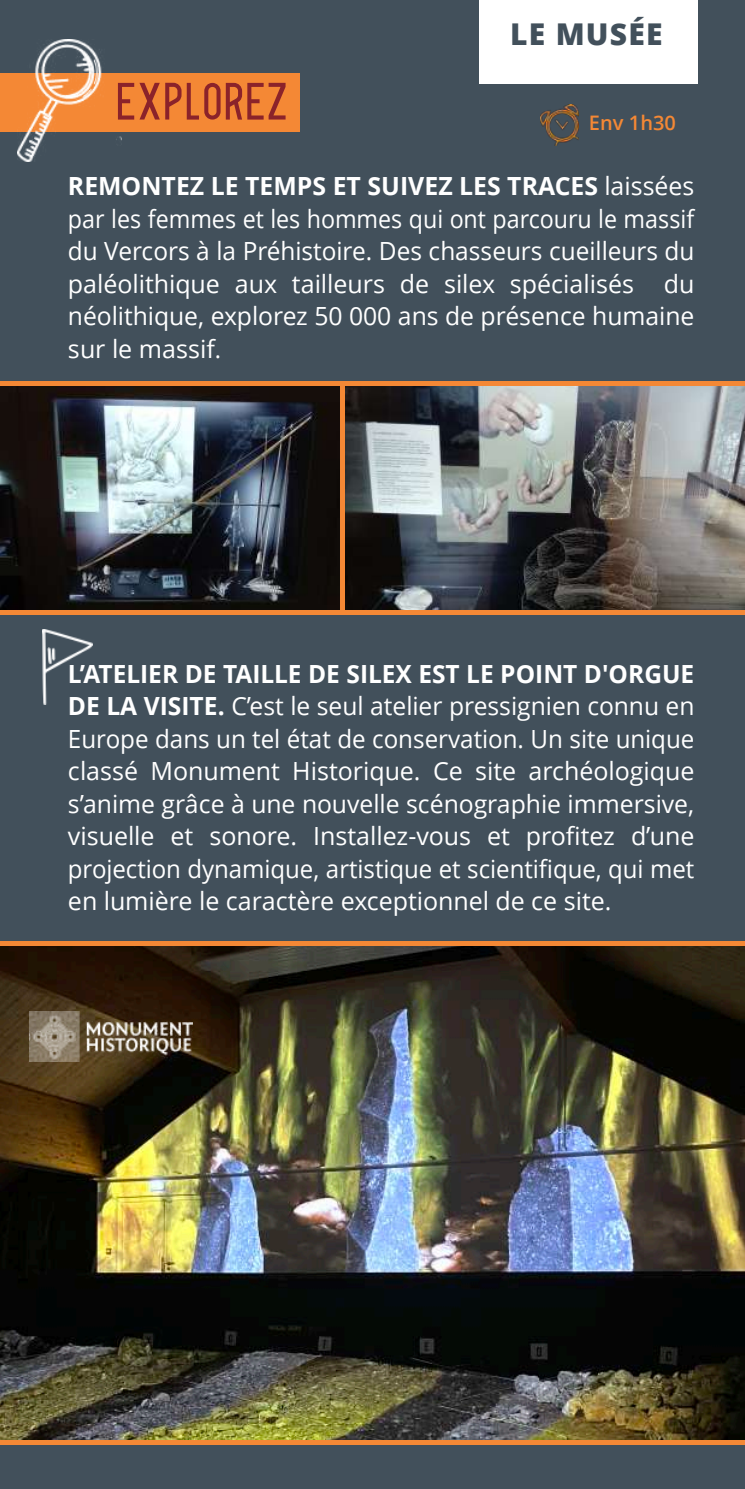
<style>
.page{position:relative;width:745px;height:1489px;background:#fff}
.page>*{position:absolute;margin:0;border:0;box-sizing:border-box;transform-origin:0 0}
.t1{font:500 52.5px "Alpha";color:#8b232a}
.t2{font:800 30px "Open Sans";letter-spacing:.04em;color:#42505b}
.t3{font:25px/32.5px "Open Sans";color:#fff;text-align:justify}
.t4{font:600 20px "Open Sans";letter-spacing:.005em;color:#f48835}
.s1{font-weight:700}
.s2{font-size:23.75px}
</style>
<div class="page">
<div style="left:0;top:0;width:744px;height:1488px;background:#42505b"></div>
<div style="left:0;top:73px;width:300px;height:58px;background:#f48835"></div>
<img style="left:0;top:385px;width:340px;height:225px">
<img style="left:344px;top:385px;width:400px;height:225px">
<img style="left:0;top:945px;width:744px;height:494px">
<hr style="left:0;top:381px;width:744px;height:4px;background:#f48835">
<div style="left:478px;top:0;width:218px;height:84px;background:#fff"></div>
<img style="left:18px;top:40px;width:103px;height:121px">
<img style="left:43px;top:629px;width:49px;height:75px">
<img style="left:30px;top:1011px;width:162px;height:50px">
<div style="left:0;top:610px;width:744px;height:5px;background:#f48835"></div>
<div style="left:0;top:940px;width:744px;height:5px;background:#f48835"></div>
<div style="left:0;top:1439px;width:744px;height:5px;background:#f48835"></div>
<img style="left:540px;top:104px;width:38px;height:41px">
<hr style="left:340px;top:384px;width:4px;height:229px;background:#f48835">
<h1 class="t1" style="left:115px;top:80px;width:174px">ËXPLØRËZ</h1>
<p class="t2" style="left:510px;top:13px;width:154px">LE MUSÉE</p>
<p class="t4" style="left:588px;top:108px;width:89px">Env 1h30</p>
<p class="t3" style="left:68px;top:169px;width:627px"><span class="s1">REMONTEZ LE TEMPS ET SUIVEZ LES TRACES</span> laissées par les femmes et les hommes qui ont parcouru le massif du Vercors à la Préhistoire. Des chasseurs cueilleurs du paléolithique aux tailleurs de silex spécialisés du néolithique, explorez 50 000 ans de présence humaine sur le massif<span class="s2">.</span></p>
<p class="t3" style="left:68px;top:657px;width:627px"><span class="s1">L’ATELIER DE TAILLE DE SILEX EST LE POINT D'ORGUE DE LA VISITE.</span> C’est le seul atelier pressignien connu en Europe dans un tel état de conservation. Un site unique classé Monument Historique. Ce site archéologique s’anime grâce à une nouvelle scénographie immersive, visuelle et sonore. Installez-vous et profitez d’une projection dynamique, artistique et scientifique, qui met en lumière le caractère exceptionnel de ce site.</p>
</div>
